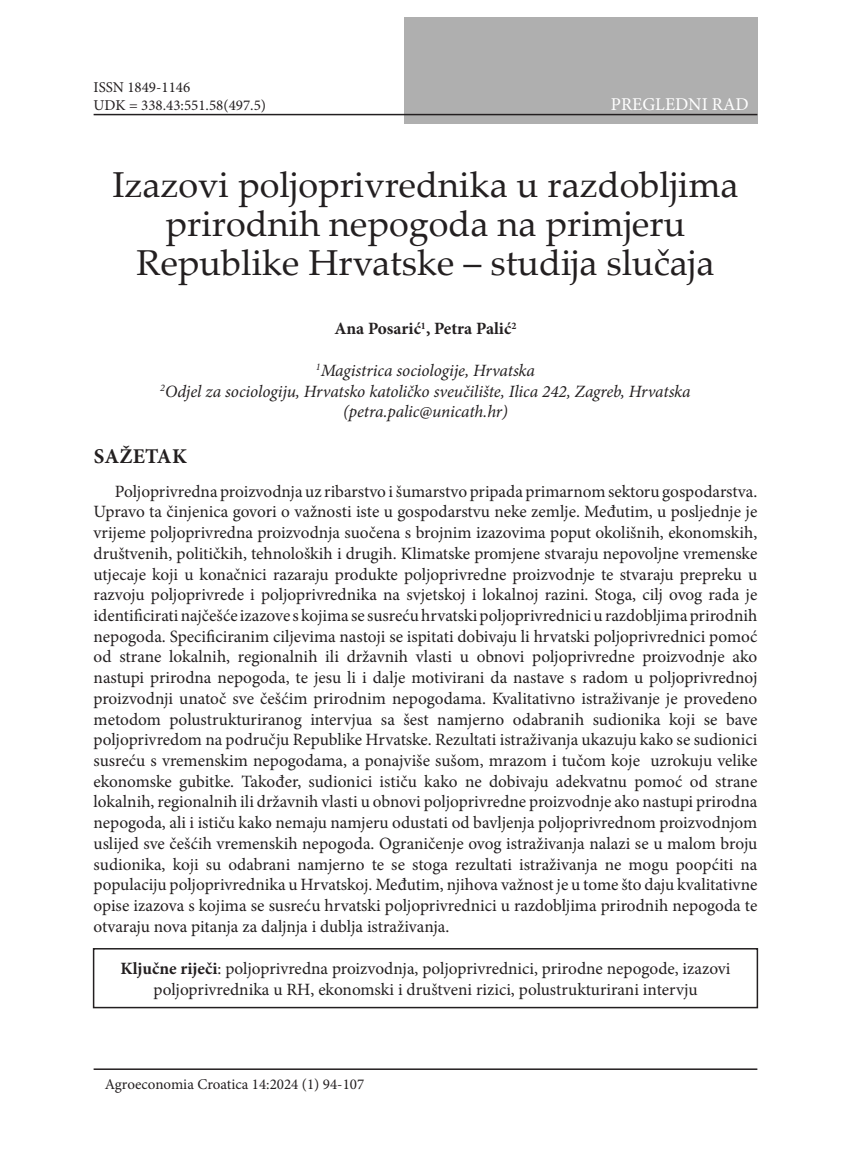
<style>
.page{position:relative;width:851px;height:1149px;background:#fff}
.page>*{position:absolute;margin:0;border:0;box-sizing:border-box;transform-origin:0 0}
.t1{font:36px/39px "Palatino Linotype";color:#231f20;text-align:center}
.t2{font:700 21px "Minion Pro";letter-spacing:.01em;color:#231f20}
.t3{font:18px "Minion Pro";color:#fff}
.abstract{font:17.25px/20.7px "Minion Pro";letter-spacing:-.005em;color:#231f20;text-align:justify}
.kljucne-rijeci_border{font:17.25px/20.7px "Minion Pro";color:#231f20;text-align:center}
.Adresa{font:italic 17.25px "Minion Pro";letter-spacing:-.005em;color:#231f20}
.autori{font:700 17.25px "Minion Pro";color:#231f20}
.t4{font:15px "Minion Pro";color:#231f20}
.s1{font-weight:700}
</style>
<div class="page">
<div style="left:404px;top:17px;width:353px;height:106px;background:#afafaf"></div>
<hr style="left:94px;top:114px;width:663px;height:1px;background:#231f20">
<hr style="left:94px;top:1068px;width:663px;height:1px;background:#231f20">
<div style="left:93px;top:947px;width:665px;height:60px;border:2px solid #231f20"></div>
<p class="t4" style="left:94px;top:77px;width:98px">ISSN 1849-1146</p>
<p class="t4" style="left:94px;top:95px;width:174px">UDK = 338.43:551.58(497.5)</p>
<p class="t3" style="left:611px;top:92px;width:139px">PREGLEDNI RAD</p>
<p class="t1" style="left:112px;top:163px;width:627px">Izazovi poljoprivrednika u razdobljima prirodnih nepogoda na primjeru<br>Republike Hrvatske – studija slučaja</p>
<p class="autori" style="left:334px;top:316px;width:183px">Ana Posarić<sup>1</sup>, Petra Palić<sup>2</sup></p>
<p class="Adresa" style="left:316px;top:358px;width:221px"><sup>1</sup>Magistrica sociologije, Hrvatska</p>
<p class="Adresa" style="left:160px;top:379px;width:532px"><sup>2</sup>Odjel za sociologiju, Hrvatsko katoličko sveučilište, Ilica 242, Zagreb, Hrvatska</p>
<p class="Adresa" style="left:343px;top:400px;width:166px">(petra.palic@unicath.hr)</p>
<p class="t2" style="left:94px;top:441px;width:95px">SAŽETAK</p>
<p class="abstract" style="left:94px;top:481px;width:665px;text-indent:21px">Poljoprivredna proizvodnja uz ribarstvo i šumarstvo pripada primarnom sektoru gospodarstva.<br>Upravo ta činjenica govori o važnosti iste u gospodarstvu neke zemlje. Međutim, u posljednje je vrijeme poljoprivredna proizvodnja suočena s brojnim izazovima poput okolišnih, ekonomskih, društvenih, političkih, tehnoloških i drugih. Klimatske promjene stvaraju nepovoljne vremenske utjecaje koji u konačnici razaraju produkte poljoprivredne proizvodnje te stvaraju prepreku u razvoju poljoprivrede i poljoprivrednika na svjetskoj i lokalnoj razini. Stoga, cilj ovog rada je identificirati najčešće izazove s kojima se susreću hrvatski poljoprivrednici u razdobljima prirodnih nepogoda. Specificiranim ciljevima nastoji se ispitati dobivaju li hrvatski poljoprivrednici pomoć od strane lokalnih, regionalnih ili državnih vlasti u obnovi poljoprivredne proizvodnje ako nastupi prirodna nepogoda, te jesu li i dalje motivirani da nastave s radom u poljoprivrednoj proizvodnji unatoč sve češćim prirodnim nepogodama. Kvalitativno istraživanje je provedeno metodom polustrukturiranog intervjua sa šest namjerno odabranih sudionika koji se bave poljoprivredom na području Republike Hrvatske. Rezultati istraživanja ukazuju kako se sudionici susreću s vremenskim nepogodama, a ponajviše sušom, mrazom i tučom koje uzrokuju velike ekonomske gubitke. Također, sudionici ističu kako ne dobivaju adekvatnu pomoć od strane lokalnih, regionalnih ili državnih vlasti u obnovi poljoprivredne proizvodnje ako nastupi prirodna nepogoda, ali i ističu kako nemaju namjeru odustati od bavljenja poljoprivrednom proizvodnjom uslijed sve češćih vremenskih nepogoda. Ograničenje ovog istraživanja nalazi se u malom broju sudionika, koji su odabrani namjerno te se stoga rezultati istraživanja ne mogu poopćiti na populaciju poljoprivrednika u Hrvatskoj. Međutim, njihova važnost je u tome što daju kvalitativne opise izazova s kojima se susreću hrvatski poljoprivrednici u razdobljima prirodnih nepogoda te otvaraju nova pitanja za daljnja i dublja istraživanja.</p>
<p class="kljucne-rijeci_border" style="left:120px;top:958px;width:611px"><span class="s1">Ključne riječi</span>: poljoprivredna proizvodnja, poljoprivrednici, prirodne nepogode, izazovi poljoprivrednika u RH, ekonomski i društveni rizici, polustrukturirani intervju</p>
<p class="t4" style="left:105px;top:1073px;width:261px">Agroeconomia Croatica 14:2024 (1) 94-107</p>
</div>
